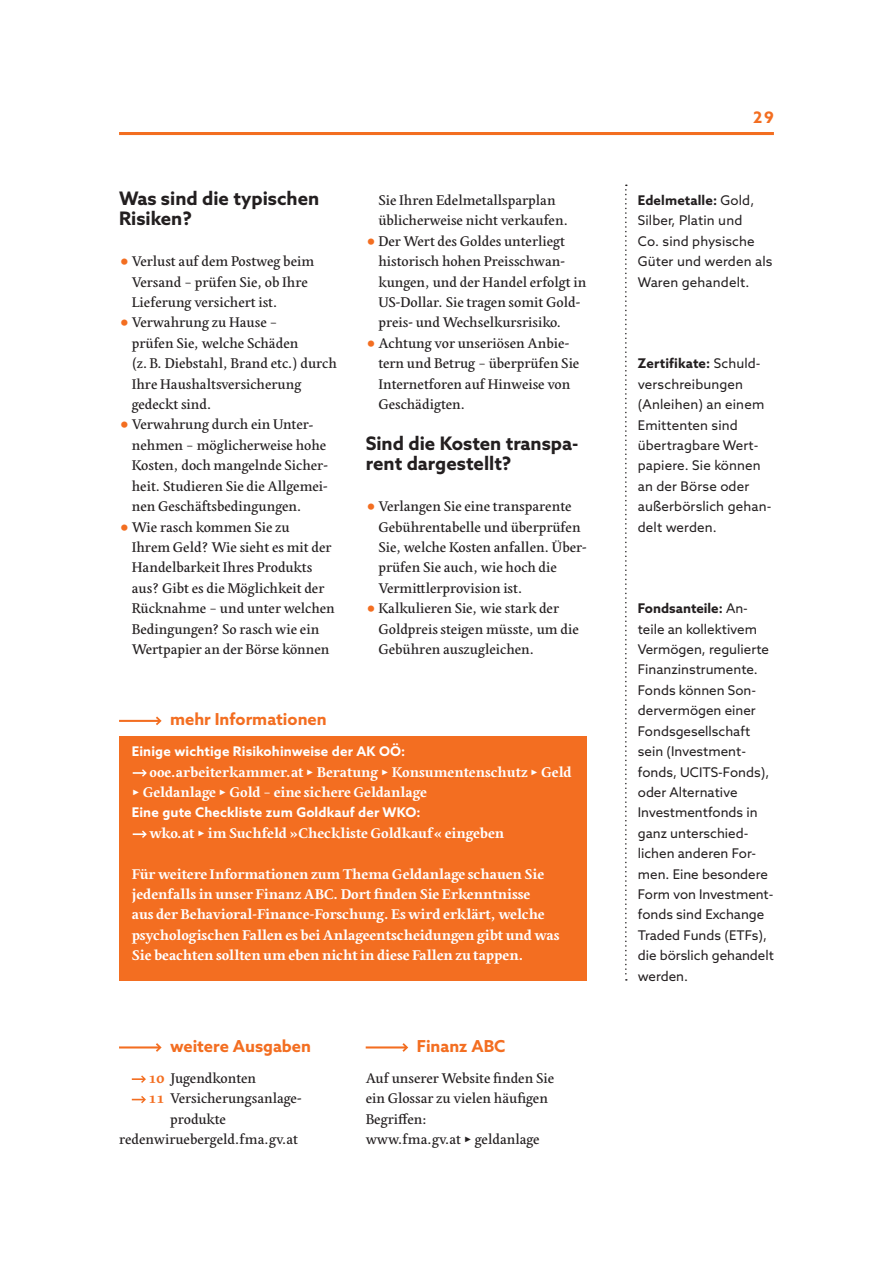
<style>
.page{position:relative;width:893px;height:1263px;background:#fff}
.page>*{position:absolute;margin:0;border:0;box-sizing:border-box;transform-origin:0 0}
.t1{font:700 18.6px/20.4px "Azo Sans";color:#231f20}
.t2{font:700 16.5px "Azo Sans";color:#f36e21}
.t3{font:700 15.9px "Azo Sans";color:#f36e21}
.t4{font:14.7px/20.4px "Edita";color:#231f20}
.t5{font:700 14.7px/20.4px "Edita";color:#fff}
.t6{font:13.35px/20.4px "Azo Sans";color:#231f20}
.t7{font:700 13.35px "Azo Sans";letter-spacing:.01em;color:#fff}
.s1{color:#f36e21}
.s2{font-weight:700;color:#f36e21}
.s3{font-weight:700}
</style>
<div class="page">
<hr style="left:119px;top:132px;width:655px;height:3px;background:#f36e21">
<svg style="left:366px;top:1043px;width:42px;height:9px"></svg>
<svg style="left:625px;top:185px;width:2px;height:796px"></svg>
<svg style="left:132px;top:1075px;width:14px;height:8px"></svg>
<svg style="left:132px;top:1096px;width:14px;height:7px"></svg>
<svg style="left:119px;top:1043px;width:43px;height:9px"></svg>
<div style="left:119px;top:736px;width:468px;height:245px;background:#f36e21"></div>
<svg style="left:133px;top:769px;width:14px;height:8px"></svg>
<svg style="left:133px;top:830px;width:14px;height:8px"></svg>
<svg style="left:119px;top:716px;width:43px;height:9px"></svg>
<p class="t1" style="left:119px;top:188px;width:202px">Was sind die typischen<br>Risiken?</p>
<p class="t4" style="left:132px;top:252px;width:184px;text-indent:-13px"><span class="s1">○</span> Verlust auf dem Postweg beim<br>Versand – prüfen Sie, ob Ihre<br>Lieferung versichert ist.</p>
<p class="t4" style="left:132px;top:313px;width:207px;text-indent:-13px"><span class="s1">○</span> Verwahrung zu Hause –<br>prüfen Sie, welche Schäden<br>(z.B. Diebstahl, Brand etc.) durch<br>Ihre Haushaltsversicherung gedeckt sind.</p>
<p class="t4" style="left:132px;top:415px;width:198px;text-indent:-13px"><span class="s1">○</span> Verwahrung durch ein Unter&shy;nehmen – möglicherweise hohe<br>Kosten, doch mangelnde Sicher&shy;heit. Studieren Sie die Allgemei&shy;nen Geschäftsbedingungen.</p>
<p class="t4" style="left:132px;top:517px;width:205px;text-indent:-13px"><span class="s1">○</span>Wie rasch kommen Sie zu<br>Ihrem Geld? Wie sieht es mit der<br>Handelbarkeit Ihres Produkts aus? Gibt es die Möglichkeit der<br>Rücknahme – und unter welchen<br>Bedingungen? So rasch wie ein<br>Wertpapier an der Börse können</p>
<p class="t2" style="left:170px;top:709px;width:158px">mehr Informationen</p>
<p class="t4" style="left:378px;top:190px;width:191px">Sie Ihren Edelmetallsparplan üblicherweise nicht verkaufen.</p>
<p class="t4" style="left:378px;top:231px;width:210px;text-indent:-13px"><span class="s1">○</span> Der Wert des Goldes unterliegt historisch hohen Preisschwan&shy;kungen, und der Handel erfolgt in<br>US-Dollar. Sie tragen somit Gold&shy;preis- und Wechselkursrisiko.</p>
<p class="t4" style="left:378px;top:333px;width:202px;text-indent:-13px"><span class="s1">○</span> Achtung vor unseriösen Anbie&shy;tern und Betrug – überprüfen Sie<br>Internetforen auf Hinweise von<br>Geschädigten.</p>
<p class="t1" style="left:366px;top:433px;width:214px">Sind die Kosten transpa&shy;rent dargestellt?</p>
<p class="t4" style="left:378px;top:497px;width:210px;text-indent:-13px"><span class="s1">○</span> Verlangen Sie eine transparente<br>Gebührentabelle und überprüfen<br>Sie, welche Kosten anfallen. Über&shy;prüfen Sie auch, wie hoch die<br>Vermittlerprovision ist.</p>
<p class="t4" style="left:378px;top:599px;width:202px;text-indent:-13px"><span class="s1">○</span> Kalkulieren Sie, wie stark der<br>Goldpreis steigen müsste, um die<br>Gebühren auszugleichen.</p>
<p class="t7" style="left:132px;top:742px;width:275px">Einige wichtige Risikohinweise der AK OÖ:</p>
<p class="t5" style="left:132px;top:762px;width:441px;text-indent:18px">ooe.arbeiterkammer.at △ Beratung △ Konsumentenschutz △ Geld △ Geldanlage △ Gold – eine sichere Geldanlage</p>
<p class="t7" style="left:132px;top:804px;width:290px">Eine gute Checkliste zum Goldkauf der WKO:</p>
<p class="t5" style="left:149px;top:823px;width:356px">wko.at △ im Suchfeld »Checkliste Goldkauf« eingeben</p>
<p class="t5" style="left:132px;top:864px;width:429px">Für weitere Informationen zum Thema Geldanlage schauen Sie jedenfalls in unser Finanz ABC. Dort finden Sie Erkenntnisse<br>aus der Behavioral-Finance-Forschung. Es wird erklärt, welche psychologischen Fallen es bei Anlageentscheidungen gibt und was Sie beachten sollten um eben nicht in diese Fallen zu tappen.</p>
<p class="t2" style="left:170px;top:1035px;width:142px">weitere Ausgaben</p>
<p class="t4" style="left:148px;top:1068px;width:109px"><span class="s2">10</span> Jugendkonten</p>
<p class="t4" style="left:148px;top:1089px;width:155px"><span class="s2">11</span> Versicherungsanlage-</p>
<p class="t4" style="left:170px;top:1109px;width:57px">produkte</p>
<p class="t4" style="left:119px;top:1129px;width:181px">redenwiruebergeld.fma.gv.at</p>
<p class="t2" style="left:417px;top:1035px;width:90px">Finanz ABC</p>
<p class="t4" style="left:366px;top:1068px;width:190px">Auf unserer Website finden Sie ein Glossar zu vielen häufigen<br>Begriffen:<br>www.fma.gv.at <span class="s3">△</span> geldanlage</p>
<p class="t3" style="left:753px;top:107px;width:22px">29</p>
<p class="t6" style="left:638px;top:190px;width:136px"><span class="s3">Edelmetalle:</span> Gold,<br>Silber, Platin und<br>Co. sind physische<br>Güter und werden als<br>Waren gehandelt.</p>
<p class="t6" style="left:638px;top:353px;width:135px"><span class="s3">Zertifikate:</span> Schuld&shy;verschreibungen (Anleihen) an einem<br>Emittenten sind übertragbare Wert&shy;papiere. Sie können an der Börse oder außerbörslich gehan&shy;delt werden.</p>
<p class="t6" style="left:638px;top:598px;width:138px"><span class="s3">Fondsanteile:</span> An&shy;teile an kollektivem<br>Vermögen, regulierte<br>Finanzinstrumente.<br>Fonds können Son&shy;dervermögen einer<br>Fondsgesellschaft sein (Investment&shy;fonds, UCITS-Fonds), oder Alternative<br>Investmentfonds in ganz unterschied&shy;lichen anderen For&shy;men. Eine besondere<br>Form von Investment&shy;fonds sind Exchange<br>Traded Funds (ETFs), die börslich gehandelt werden.</p>
</div>
